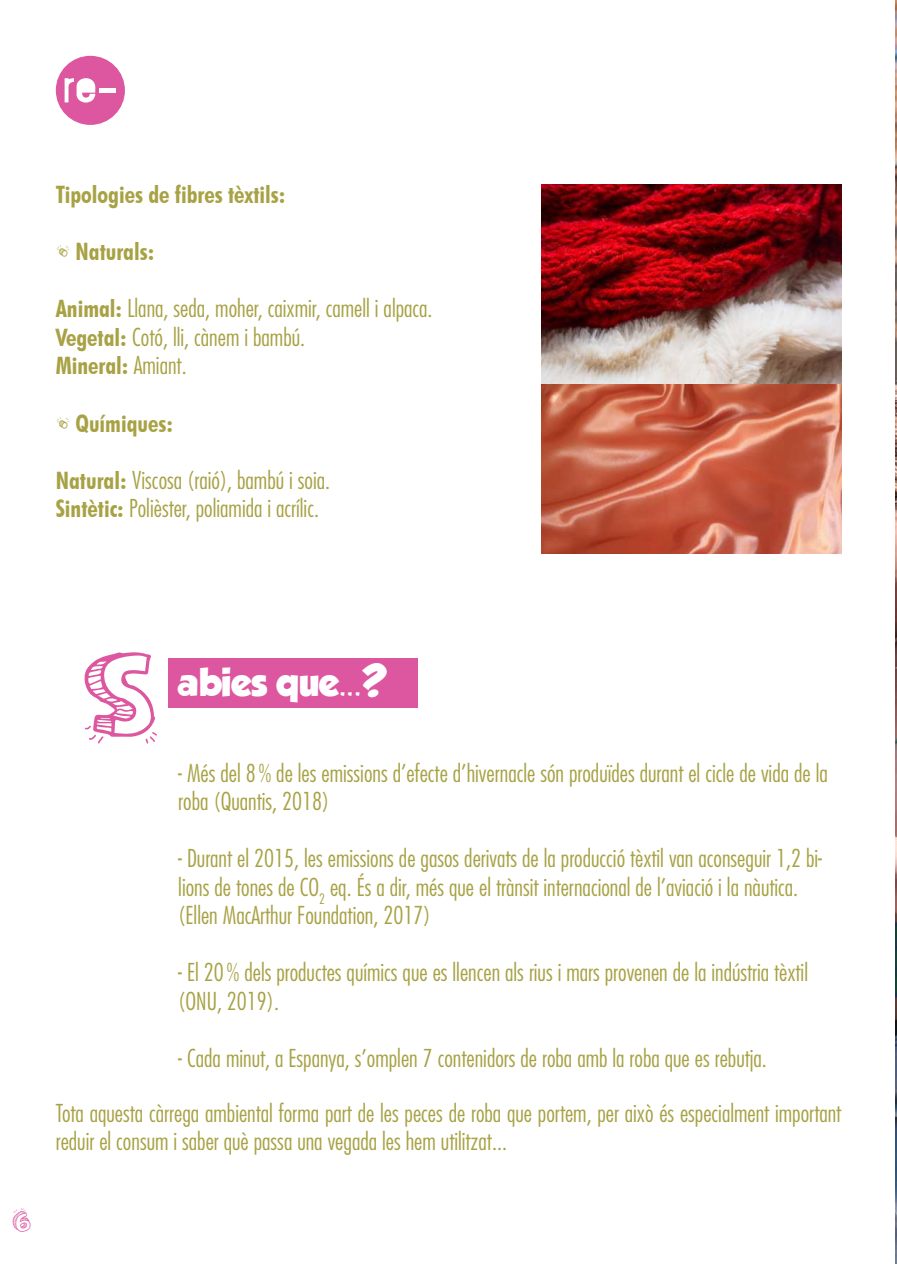
<style>
.page{position:relative;width:897px;height:1267px;background:#fff}
.page>*{position:absolute;margin:0;border:0;box-sizing:border-box;transform-origin:0 0}
.t1{font:127.5px "Sketch 3 D";color:#dc57a0}
.t2{font:34.5px "GROBOLD";color:#fff}
.t3{font:27px "Sketch 3 D";color:#dc57a0}
.t4{font:300 condensed 24px/28.5px "Futura";color:#a8a245}
.t5{font:700 condensed 24px "Futura BT";color:#a8a245}
.s1{font-family:"Sketch 3 D";font-weight:400;font-stretch:normal}
.s2{font-family:"Futura BT";font-weight:700}
.s3{font-family:"Futura";font-weight:300}
</style>
<div class="page">
<img style="left:895px;top:3px;width:1px;height:1260px">
<div style="left:56px;top:56px;width:69px;height:69px;background:#dc57a0;border-radius:50%"></div>
<svg style="left:65px;top:78px;width:30px;height:24px"></svg>
<hr style="left:99px;top:88px;width:17px;height:4px;background:#fff">
<div style="left:168px;top:658px;width:250px;height:50px;background:#dc57a0"></div>
<img style="left:541px;top:185px;width:300px;height:368px">
<p class="t5" style="left:56px;top:180px;width:231px">Tipologies de fibres tèxtils:</p>
<p class="t5" style="left:56px;top:237px;width:100px"><span class="s1">•</span> Naturals:</p>
<p class="t4" style="left:56px;top:294px;width:378px"><span class="s2">Animal:</span> Llana, seda, moher, caixmir, camell i alpaca.<br><span class="s2">Vegetal:</span> Cotó, lli, cànem i bambú.</p>
<p class="t5" style="left:56px;top:351px;width:132px">Mineral: <span class="s3">Amiant.</span></p>
<p class="t5" style="left:56px;top:408px;width:119px"><span class="s1">•</span> Químiques:</p>
<p class="t4" style="left:56px;top:465px;width:276px"><span class="s2">Natural:</span> Viscosa (raió), bambú i soia.<br><span class="s2">Sintètic:</span> Polièster, poliamida i acrílic.</p>
<p class="t3" style="left:12px;top:1205px;width:19px">6</p>
<h1 class="t1" style="left:160px;top:763px;width:78px;rotate:-180deg">S</h1>
<h2 class="t2" style="left:178px;top:662px;width:210px">abies que...?</h2>
<p class="t4" style="left:178px;top:758px;width:651px">- Més del 8% de les emissions d’efecte d’hivernacle són produïdes durant el cicle de vida de la roba (Quantis, 2018)</p>
<p class="t4" style="left:178px;top:844px;width:645px">- Durant el 2015, les emissions de gasos derivats de la producció tèxtil van aconseguir 1,2 bi&shy;lions de tones de CO<sub>2</sub> eq. És a dir, més que el trànsit internacional de l’aviació i la nàutica. (Ellen MacArthur Foundation, 2017)</p>
<p class="t4" style="left:178px;top:958px;width:631px">- El 20% dels productes químics que es llencen als rius i mars provenen de la indústria tèxtil (ONU, 2019).</p>
<p class="t4" style="left:178px;top:1043px;width:590px">- Cada minut, a Espanya, s’omplen 7 contenidors de roba amb la roba que es rebutja.</p>
<p class="t4" style="left:56px;top:1098px;width:787px">Tota aquesta càrrega ambiental forma part de les peces de roba que portem, per això és especialment important reduir el consum i saber què passa una vegada les hem utilitzat...</p>
</div>
